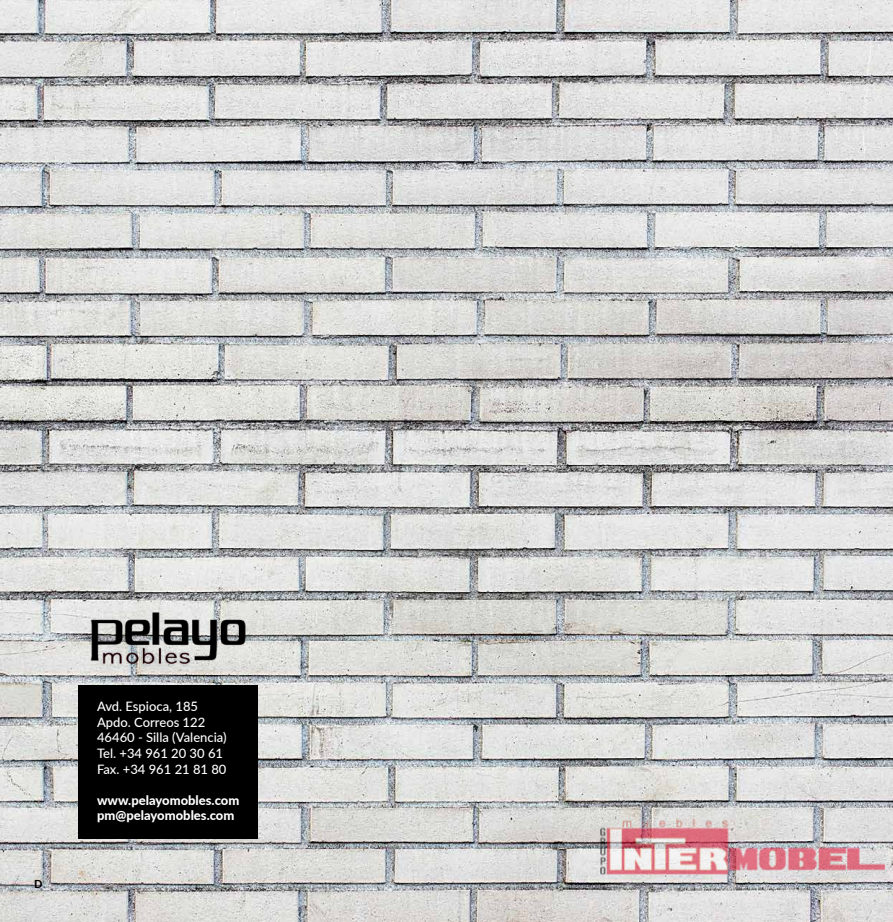
<style>
.page{position:relative;width:893px;height:922px;background:#fff}
.page>*{position:absolute;margin:0;border:0;box-sizing:border-box;transform-origin:0 0}
.t1{font:500 13px/15.6px "Lato";color:#fff}
.t2{font:800 13px/15.6px "Lato";color:#fff}
.t3{font:800 11px "Lato";color:#000}
</style>
<div class="page">
<img style="left:0;top:0;width:893px;height:921px">
<div style="left:79px;top:685px;width:179px;height:153px;background:#000"></div>
<img style="left:85px;top:596px;width:167px;height:79px">
<img style="left:593px;top:771px;width:300px;height:150px">
<p class="t3" style="left:34px;top:875px;width:10px">D</p>
<p class="t1" style="left:97px;top:698px;width:131px">Avd. Espioca, 185<br>Apdo. Correos 122<br>46460 - Silla (Valencia)<br>Tel. +34 961 20 30 61<br>Fax. +34 961 21 81 80</p>
<p class="t2" style="left:97px;top:791px;width:144px">www.pelayomobles.com pm@pelayomobles.com</p>
</div>
